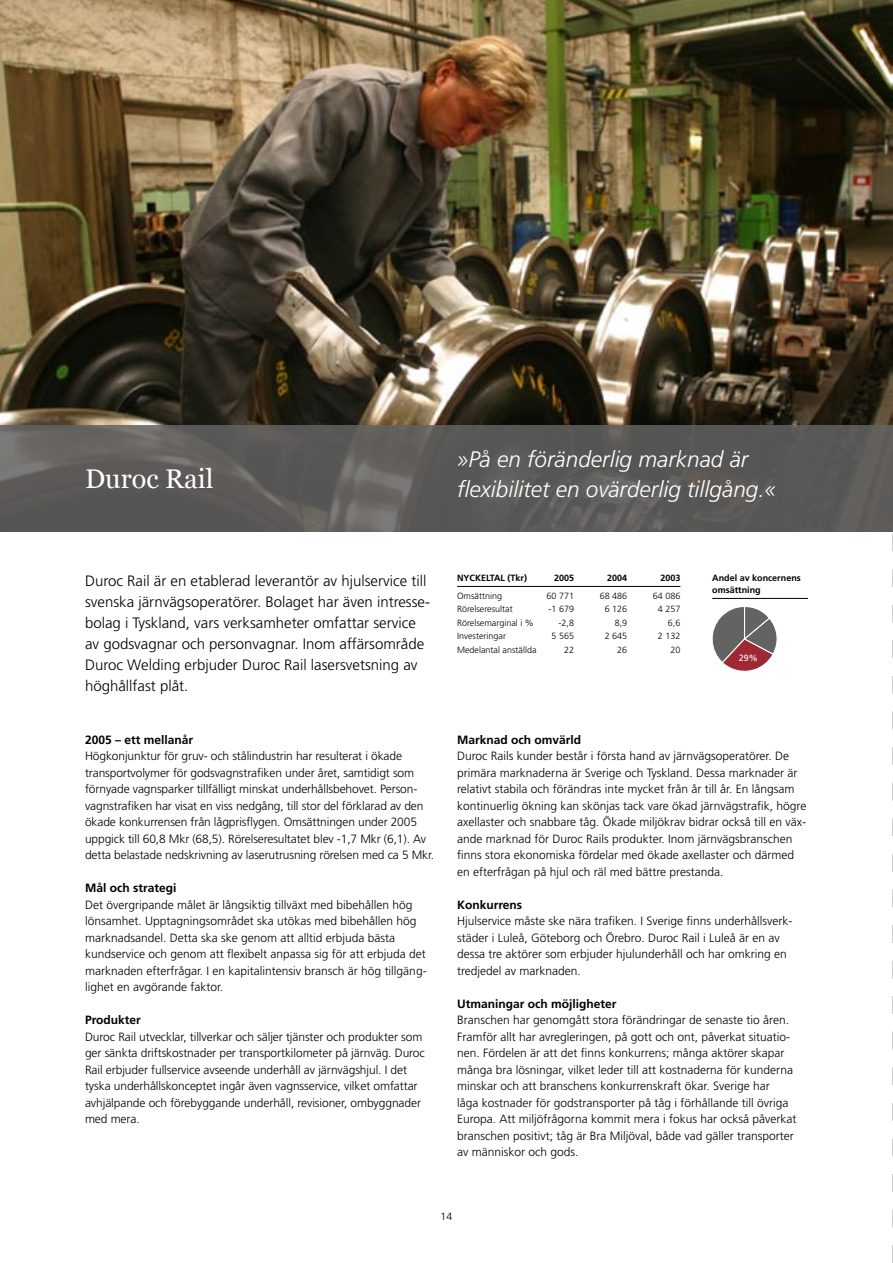
<style>
.page{position:relative;width:893px;height:1263px;background:#fff}
.page>*{position:absolute;margin:0;border:0;box-sizing:border-box;transform-origin:0 0}
.t1{font:27px "Georgia";color:#fff}
.t2{font:italic 300 22.5px/30px "Frutiger";color:#fff}
.t3{font:300 15px/21px "Frutiger";color:#000}
.t4{font:300 12px/16.5px "Frutiger";color:#000}
.t5{font:700 12px "Frutiger";color:#000}
.t6{font:300 10.5px "Frutiger";color:#000}
.t7{font:300 9px "Frutiger";color:#000}
.t8{font:700 9px/12px "Frutiger";color:#000}
</style>
<div class="page">
<svg style="left:892px;top:531px;width:1px;height:732px"></svg>
<img style="left:0;top:0;width:893px;height:425px">
<hr style="left:457px;top:586px;width:223px;height:1px;background:#000">
<svg style="left:0;top:425px;width:893px;height:106px;background:#5c5b59"></svg>
<hr style="left:712px;top:598px;width:96px;height:1px;background:#000">
<svg style="left:712px;top:607px;width:65px;height:65px"></svg>
<h1 class="t1" style="left:85px;top:464px;width:130px">Duroc Rail</h1>
<h2 class="t2" style="left:457px;top:444px;width:320px">»På en föränderlig marknad är flexibilitet en ovärderlig tillgång.«</h2>
<p class="t8" style="left:457px;top:572px;width:71px">NYCKELTAL (Tkr)</p>
<p class="t8" style="left:554px;top:572px;width:22px">2005</p>
<p class="t8" style="left:607px;top:572px;width:22px">2004</p>
<p class="t8" style="left:660px;top:572px;width:22px">2003</p>
<p class="t7" style="left:457px;top:591px;width:46px">Omsättning</p>
<p class="t7" style="left:546px;top:591px;width:29px">60 771</p>
<p class="t7" style="left:600px;top:591px;width:29px">68 486</p>
<p class="t7" style="left:653px;top:591px;width:29px">64 086</p>
<p class="t7" style="left:457px;top:604px;width:57px">Rörelseresultat</p>
<p class="t7" style="left:548px;top:604px;width:27px">-1 679</p>
<p class="t7" style="left:605px;top:604px;width:24px">6 126</p>
<p class="t7" style="left:658px;top:604px;width:24px">4 257</p>
<p class="t7" style="left:457px;top:618px;width:78px">Rörelsemarginal i %</p>
<p class="t7" style="left:559px;top:618px;width:17px">-2,8</p>
<p class="t7" style="left:615px;top:618px;width:14px">8,9</p>
<p class="t7" style="left:668px;top:618px;width:14px">6,6</p>
<p class="t7" style="left:457px;top:631px;width:50px">Investeringar</p>
<p class="t7" style="left:551px;top:631px;width:24px">5 565</p>
<p class="t7" style="left:605px;top:631px;width:24px">2 645</p>
<p class="t7" style="left:658px;top:631px;width:24px">2 132</p>
<p class="t7" style="left:457px;top:645px;width:81px">Medelantal anställda</p>
<p class="t7" style="left:564px;top:645px;width:12px">22</p>
<p class="t7" style="left:617px;top:645px;width:12px">26</p>
<p class="t7" style="left:670px;top:645px;width:12px">20</p>
<p class="t3" style="left:85px;top:570px;width:347px">Duroc Rail är en etablerad leverantör av hjulservice till svenska järnvägsoperatörer. Bolaget har även intresse&shy;bolag i Tyskland, vars verksamheter omfattar service av godsvagnar och personvagnar. Inom affärsområde Duroc Welding erbjuder Duroc Rail lasersvetsning av höghållfast plåt.</p>
<p class="t8" style="left:712px;top:572px;width:90px">Andel av koncernens omsättning</p>
<p class="t5" style="left:85px;top:733px;width:110px">2005 – ett mellanår</p>
<p class="t4" style="left:85px;top:748px;width:351px">Högkonjunktur för gruv- och stålindustrin har resulterat i ökade transportvolymer för godsvagnstrafiken under året, samtidigt som förnyade vagnsparker tillfälligt minskat underhållsbehovet. Person&shy;vagnstrafiken har visat en viss nedgång, till stor del förklarad av den ökade konkurrensen från lågprisflygen. Omsättningen under 2005 uppgick till 60,8 Mkr (68,5). Rörelseresultatet blev -1,7 Mkr (6,1). Av detta belastade nedskrivning av laserutrusning rörelsen med ca 5 Mkr.</p>
<p class="t5" style="left:85px;top:881px;width:93px">Mål och strategi</p>
<p class="t4" style="left:85px;top:896px;width:343px">Det övergripande målet är långsiktig tillväxt med bibehållen hög lönsamhet. Upptagningsområdet ska utökas med bibehållen hög marknadsandel. Detta ska ske genom att alltid erbjuda bästa kundservice och genom att flexibelt anpassa sig för att erbjuda det marknaden efterfrågar. I en kapitalintensiv bransch är hög tillgäng&shy;lighet en avgörande faktor.</p>
<p class="t5" style="left:85px;top:1013px;width:57px">Produkter</p>
<p class="t4" style="left:85px;top:1028px;width:341px">Duroc Rail utvecklar, tillverkar och säljer tjänster och produkter som ger sänkta driftskostnader per transportkilometer på järnväg. Duroc Rail erbjuder fullservice avseende underhåll av järnvägshjul. I det tyska underhållskonceptet ingår även vagnsservice, vilket omfattar avhjälpande och förebyggande underhåll, revisioner, ombyggnader med mera.</p>
<p class="t5" style="left:457px;top:733px;width:126px">Marknad och omvärld</p>
<p class="t4" style="left:457px;top:748px;width:351px">Duroc Rails kunder består i första hand av järnvägsoperatörer. De primära marknaderna är Sverige och Tyskland. Dessa marknader är relativt stabila och förändras inte mycket från år till år. En långsam kontinuerlig ökning kan skönjas tack vare ökad järnvägstrafik, högre axellaster och snabbare tåg. Ökade miljökrav bidrar också till en väx&shy;ande marknad för Duroc Rails produkter. Inom järnvägsbranschen finns stora ekonomiska fördelar med ökade axellaster och därmed en efterfrågan på hjul och räl med bättre prestanda.</p>
<p class="t5" style="left:457px;top:898px;width:67px">Konkurrens</p>
<p class="t4" style="left:457px;top:913px;width:337px">Hjulservice måste ske nära trafiken. I Sverige finns underhållsverk&shy;städer i Luleå, Göteborg och Örebro. Duroc Rail i Luleå är en av dessa tre aktörer som erbjuder hjulunderhåll och har omkring en tredjedel av marknaden.</p>
<p class="t5" style="left:457px;top:997px;width:161px">Utmaningar och möjligheter</p>
<p class="t4" style="left:457px;top:1012px;width:341px">Branschen har genomgått stora förändringar de senaste tio åren.<br>Framför allt har avregleringen, på gott och ont, påverkat situatio&shy;nen. Fördelen är att det finns konkurrens; många aktörer skapar många bra lösningar, vilket leder till att kostnaderna för kunderna minskar och att branschens konkurrenskraft ökar. Sverige har<br>låga kostnader för godstransporter på tåg i förhållande till övriga Europa. Att miljöfrågorna kommit mera i fokus har också påverkat branschen positivt; tåg är Bra Miljöval, både vad gäller transporter av människor och gods.</p>
<p class="t6" style="left:441px;top:1210px;width:13px">14</p>
</div>
